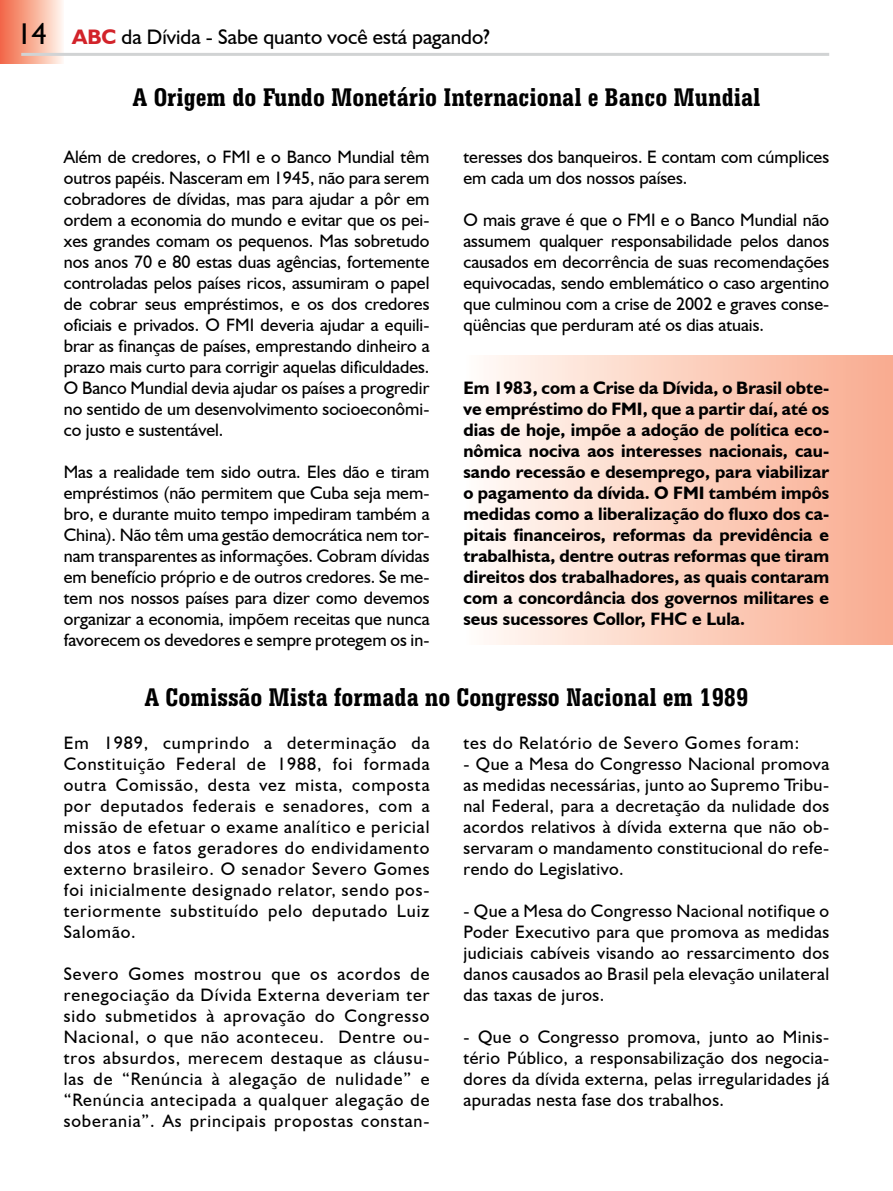
<style>
.page{position:relative;width:893px;height:1191px;background:#fff}
.page>*{position:absolute;margin:0;border:0;box-sizing:border-box;transform-origin:0 0}
.t1{font:700 condensed 27px "Serifa BT";color:#000}
.t2{font:21px "Humanist 521 BT";color:#000}
.t3{font:18px/21px "Humanist 521 BT";letter-spacing:.025em;color:#000;text-align:justify}
.t4{font:700 18px/21px "Humanist 521 BT";color:#000;text-align:justify}
.t5{font:18px/21px "Humanist 521 BT";color:#000}
.t6{font:18px "Humanist 521 BT";letter-spacing:.05em;color:#000}
.s1{font-size:30px}
.s2{font-weight:700;color:#d2232a}
</style>
<div class="page">
<div style="left:0;top:0;width:64px;height:64px;background:linear-gradient(to right,#f26541,#fff5ea)"></div>
<hr style="left:21px;top:53px;width:808px;height:3px;background:#d1d3d4">
<div style="left:463px;top:355px;width:430px;height:289px;background:linear-gradient(to right,#fffcf8,#f9ab8e)"></div>
<p class="t2" style="left:17px;top:24px;width:475px"><span class="s1">14</span> <span class="s2">ABC</span> da Dívida - Sabe quanto você está pagando?</p>
<h1 class="t1" style="left:133px;top:80px;width:629px">A Origem do Fundo Monetário Internacional e Banco Mundial</h1>
<p class="t3" style="left:64px;top:146px;width:367px">Além de credores, o FMI e o Banco Mundial têm outros papéis. Nasceram em 1945, não para serem cobradores de dívidas, mas para ajudar a pôr em ordem a economia do mundo e evitar que os pei&shy;xes grandes comam os pequenos. Mas sobretudo nos anos 70 e 80 estas duas agências, fortemente controladas pelos países ricos, assumiram o papel de cobrar seus empréstimos, e os dos credores oficiais e privados. O FMI deveria ajudar a equili&shy;brar as finanças de países, emprestando dinheiro a prazo mais curto para corrigir aquelas dificuldades.<br>O Banco Mundial devia ajudar os países a progredir no sentido de um desenvolvimento socioeconômi&shy;co justo e sustentável.</p>
<p class="t3" style="left:64px;top:461px;width:367px">Mas a realidade tem sido outra. Eles dão e tiram empréstimos (não permitem que Cuba seja mem&shy;bro, e durante muito tempo impediram também a China). Não têm uma gestão democrática nem tor&shy;nam transparentes as informações. Cobram dívidas em benefício próprio e de outros credores. Se me&shy;tem nos nossos países para dizer como devemos organizar a economia, impõem receitas que nunca favorecem os devedores e sempre protegem os in-</p>
<p class="t5" style="left:463px;top:146px;width:367px">teresses dos banqueiros. E contam com cúmplices em cada um dos nossos países.</p>
<p class="t3" style="left:463px;top:209px;width:367px">O mais grave é que o FMI e o Banco Mundial não assumem qualquer responsabilidade pelos danos causados em decorrência de suas recomendações equivocadas, sendo emblemático o caso argentino que culminou com a crise de 2002 e graves conse&shy;qüências que perduram até os dias atuais.</p>
<p class="t4" style="left:463px;top:376px;width:367px">Em 1983, com a Crise da Dívida, o Brasil obte&shy;ve empréstimo do FMI, que a partir daí, até os dias de hoje, impõe a adoção de política eco&shy;nômica nociva aos interesses nacionais, cau&shy;sando recessão e desemprego, para viabilizar o pagamento da dívida. O FMI também impôs medidas como a liberalização do fluxo dos ca&shy;pitais financeiros, reformas da previdência e trabalhista, dentre outras reformas que tiram direitos dos trabalhadores, as quais contaram com a concordância dos governos militares e seus sucessores Collor, FHC e Lula.</p>
<h1 class="t1" style="left:144px;top:681px;width:605px">A Comissão Mista formada no Congresso Nacional em 1989</h1>
<p class="t3" style="left:64px;top:731px;width:367px">Em 1989, cumprindo a determinação da Constituição Federal de 1988, foi formada outra Comissão, desta vez mista, composta por deputados federais e senadores, com a missão de efetuar o exame analítico e pericial dos atos e fatos geradores do endividamento externo brasileiro. O senador Severo Gomes foi inicialmente designado relator, sendo pos&shy;teriormente substituído pelo deputado Luiz Salomão.</p>
<p class="t3" style="left:64px;top:962px;width:367px">Severo Gomes mostrou que os acordos de renegociação da Dívida Externa deveriam ter sido submetidos à aprovação do Congresso Nacional, o que não aconteceu. Dentre ou&shy;tros absurdos, merecem destaque as cláusu&shy;las de “Renúncia à alegação de nulidade” e “Renúncia antecipada a qualquer alegação de soberania”. As principais propostas constan-</p>
<p class="t6" style="left:463px;top:732px;width:337px">tes do Relatório de Severo Gomes foram:</p>
<p class="t3" style="left:463px;top:753px;width:367px">- Que a Mesa do Congresso Nacional promova as medidas necessárias, junto ao Supremo Tribu&shy;nal Federal, para a decretação da nulidade dos acordos relativos à dívida externa que não ob&shy;servaram o mandamento constitucional do refe&shy;rendo do Legislativo.</p>
<p class="t3" style="left:463px;top:900px;width:367px">- Que a Mesa do Congresso Nacional notifique o Poder Executivo para que promova as medidas judiciais cabíveis visando ao ressarcimento dos danos causados ao Brasil pela elevação unilateral das taxas de juros.</p>
<p class="t3" style="left:463px;top:1026px;width:367px">- Que o Congresso promova, junto ao Minis&shy;tério Público, a responsabilização dos negocia&shy;dores da dívida externa, pelas irregularidades já apuradas nesta fase dos trabalhos.</p>
</div>
